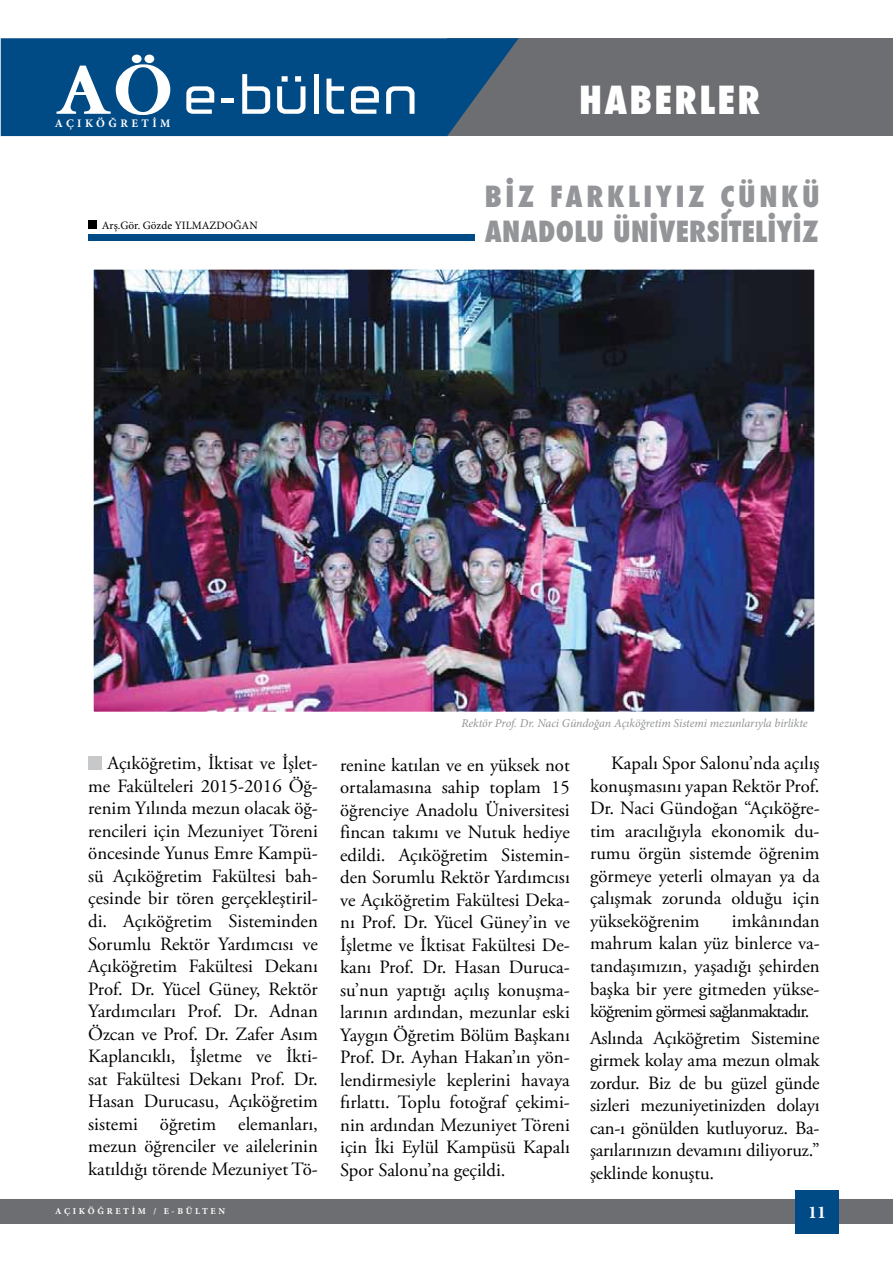
<style>
.page{position:relative;width:893px;height:1263px;background:#fff}
.page>*{position:absolute;margin:0;border:0;box-sizing:border-box;transform-origin:0 0}
.t1{font:800 condensed 37.8px "Futura";letter-spacing:.06em;color:#fff}
.t2{font:800 condensed 28.5px/34.2px "Futura";letter-spacing:.01em;color:#939598}
.t3{font:18.75px/22.5px "Adobe Garamond Pro";color:#000;text-align:justify}
.t4{font:700 18px "Minion Pro";color:#fff}
.t5{font:italic 12px "Minion Pro";letter-spacing:-.005em;color:#939598}
.t6{font:700 11.55px "Minion Pro";letter-spacing:.3em;color:#fff}
.t7{font:11.25px "Minion Pro";color:#000}
.t8{font:700 9px "Minion Pro";letter-spacing:.3em;color:#fff}
</style>
<div class="page">
<div style="left:1px;top:1199px;width:892px;height:25px;background:#6d6e71"></div>
<div style="left:795px;top:1190px;width:44px;height:43px;background:#004a85"></div>
<div style="left:447px;top:38px;width:446px;height:98px;background:#6d6e71"></div>
<svg style="left:1px;top:38px;width:518px;height:98px;background:#0a4d83"></svg>
<svg style="left:186px;top:86px;width:28px;height:28px"></svg>
<hr style="left:222px;top:98px;width:12px;height:4px;background:#fff">
<svg style="left:242px;top:74px;width:28px;height:40px"></svg>
<svg style="left:277px;top:76px;width:28px;height:38px"></svg>
<div style="left:314px;top:74px;width:5px;height:40px;background:#fff"></div>
<svg style="left:326px;top:79px;width:18px;height:35px"></svg>
<svg style="left:351px;top:86px;width:28px;height:28px"></svg>
<svg style="left:386px;top:86px;width:28px;height:28px"></svg>
<svg style="left:56px;top:64px;width:115px;height:52px"></svg>
<div style="left:132px;top:55px;width:10px;height:8px;background:#fff;border-radius:50%"></div>
<div style="left:144px;top:55px;width:10px;height:8px;background:#fff;border-radius:50%"></div>
<div style="left:88px;top:235px;width:387px;height:6px;background:#004a85"></div>
<div style="left:88px;top:221px;width:9px;height:8px;background:#000"></div>
<div style="left:88px;top:756px;width:13px;height:13px;background:#c7c8ca"></div>
<img style="left:94px;top:270px;width:720px;height:441px">
<div style="left:88px;top:264px;width:732px;height:453px;border:5px solid #fff"></div>
<p class="t6" style="left:55px;top:116px;width:117px">AÇIKÖĞRETİM</p>
<p class="t7" style="left:102px;top:218px;width:157px">Arş.Gör. Gözde YILMAZDOĞAN</p>
<h1 class="t1" style="left:579px;top:74px;width:182px">HABERLER</h1>
<h2 class="t2" style="left:485px;top:180px;width:336px">BİZ FARKLIYIZ ÇÜNKÜ<br>ANADOLU ÜNİVERSİTELİYİZ</h2>
<p class="t5" style="left:461px;top:715px;width:348px">Rektör Prof. Dr. Naci Gündoğan Açıköğretim Sistemi mezunlarıyla birlikte</p>
<p class="t3" style="left:88px;top:753px;width:231px;text-indent:19px">Açıköğretim, İktisat ve İşlet&shy;me Fakülteleri 2015-2016 Öğ&shy;renim Yılında mezun olacak öğ&shy;rencileri için Mezuniyet Töreni öncesinde Yunus Emre Kampü&shy;sü Açıköğretim Fakültesi bah&shy;çesinde bir tören gerçekleştiril&shy;di. Açıköğretim Sisteminden Sorumlu Rektör Yardımcısı ve Açıköğretim Fakültesi Dekanı Prof. Dr. Yücel Güney, Rektör Yardımcıları Prof. Dr. Adnan Özcan ve Prof. Dr. Zafer Asım Kaplancıklı, İşletme ve İkti&shy;sat Fakültesi Dekanı Prof. Dr.<br>Hasan Durucasu, Açıköğretim sistemi öğretim elemanları, mezun öğrenciler ve ailelerinin katıldığı törende Mezuniyet Tö-</p>
<p class="t3" style="left:340px;top:754px;width:231px">renine katılan ve en yüksek not ortalamasına sahip toplam 15 öğrenciye Anadolu Üniversitesi fincan takımı ve Nutuk hediye edildi. Açıköğretim Sistemin&shy;den Sorumlu Rektör Yardımcısı ve Açıköğretim Fakültesi Deka&shy;nı Prof. Dr. Yücel Güney’in ve İşletme ve İktisat Fakültesi De&shy;kanı Prof. Dr. Hasan Duruca&shy;su’nun yaptığı açılış konuşma&shy;larının ardından, mezunlar eski Yaygın Öğretim Bölüm Başkanı Prof. Dr. Ayhan Hakan’ın yön&shy;lendirmesiyle keplerini havaya fırlattı. Toplu fotoğraf çekimi&shy;nin ardından Mezuniyet Töreni için İki Eylül Kampüsü Kapalı Spor Salonu’na geçildi.</p>
<p class="t3" style="left:590px;top:753px;width:231px;text-indent:21px">Kapalı Spor Salonu’nda açılış konuşmasını yapan Rektör Prof.<br>Dr. Naci Gündoğan “Açıköğre&shy;tim aracılığıyla ekonomik du&shy;rumu örgün sistemde öğrenim görmeye yeterli olmayan ya da çalışmak zorunda olduğu için yükseköğrenim</p>
<p class="t3" style="left:590px;top:910px;width:231px;text-indent:142px">imkânından mahrum kalan yüz binlerce va&shy;tandaşımızın, yaşadığı şehirden başka bir yere gitmeden yükse&shy;köğrenim görmesi sağlanmaktadır.</p>
<p class="t3" style="left:590px;top:1027px;width:231px">Aslında Açıköğretim Sistemine girmek kolay ama mezun olmak zordur. Biz de bu güzel günde sizleri mezuniyetinizden dolayı can-ı gönülden kutluyoruz. Ba&shy;şarılarınızın devamını diliyoruz.” şeklinde konuştu.</p>
<p class="t8" style="left:55px;top:1204px;width:172px">AÇIKÖĞRETİM / E-BÜLTEN</p>
<p class="t4" style="left:808px;top:1199px;width:19px">11</p>
</div>
